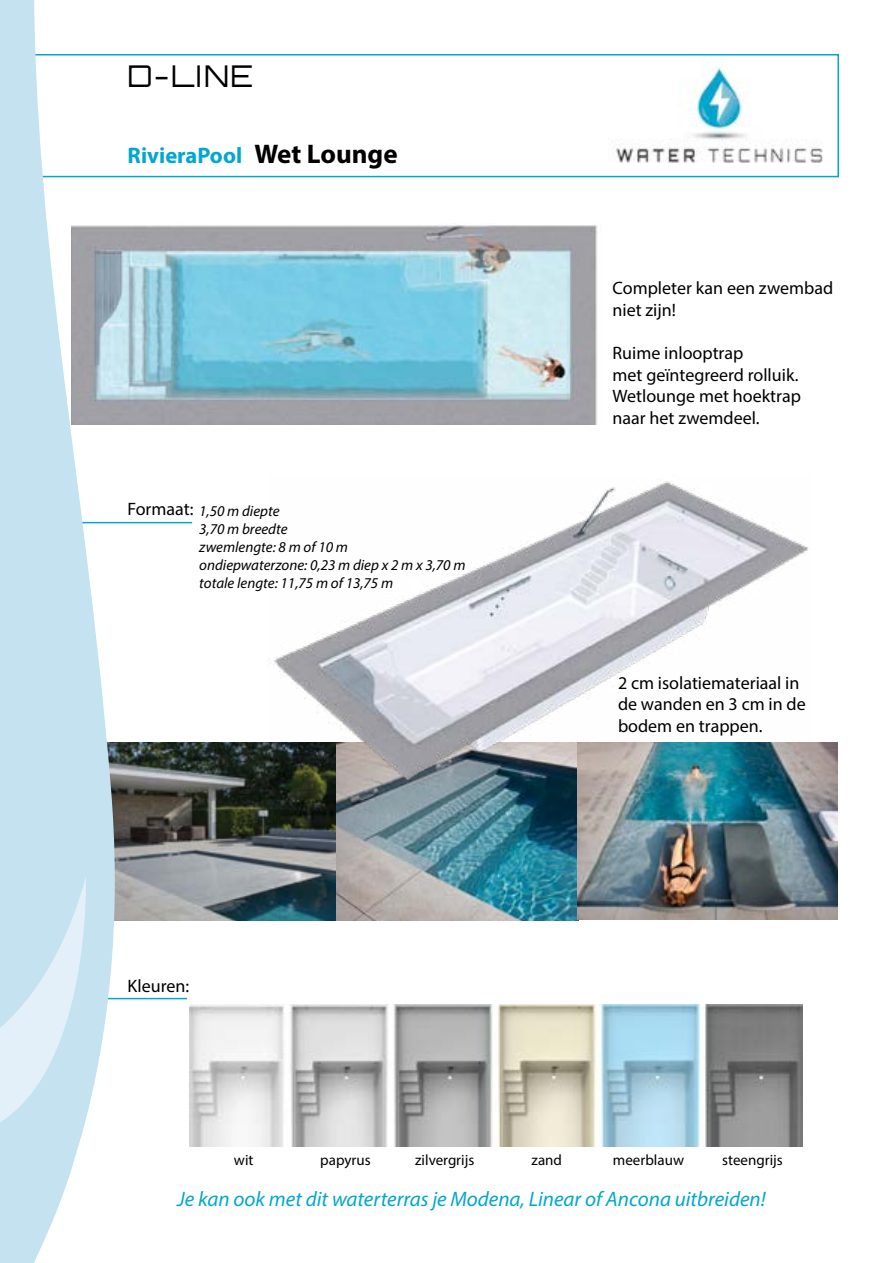
<style>
.page{position:relative;width:893px;height:1263px;background:#fff}
.page>*{position:absolute;margin:0;border:0;box-sizing:border-box;transform-origin:0 0}
.t1{font:300 30px "Orbitron";color:#000}
.t2{font:700 22.5px "Myriad Pro";color:#00a7cf}
.t3{font:italic 21px "Myriad Pro";color:#00a7cf}
.t4{font:18px/21.6px "Myriad Pro";color:#000}
.t5{font:italic 15px/18px "Myriad Pro";color:#000}
.t6{font:15px "Myriad Pro";color:#000}
.s1{font-size:27px;color:#000}
.s2{font-style:normal;font-size:18px}
</style>
<div class="page">
<hr style="left:0;top:998px;width:187px;height:1px;background:#00a7cf">
<img style="left:190px;top:1005px;width:612px;height:141px">
<img style="left:608px;top:61px;width:215px;height:102px">
<div style="left:0;top:54px;width:839px;height:123px;border:2px solid #00a7cf"></div>
<img style="left:120px;top:742px;width:459px;height:179px">
<img style="left:577px;top:742px;width:261px;height:178px">
<hr style="left:0;top:522px;width:192px;height:1px;background:#00a7cf">
<svg style="left:0;top:0;width:120px;height:1263px;fill:#c5e2f0"></svg>
<svg style="left:0;top:876px;width:92px;height:253px;background:#cfe6f3"></svg>
<img style="left:267px;top:481px;width:544px;height:307px">
<img style="left:71px;top:224px;width:527px;height:201px">
<h1 class="t1" style="left:128px;top:57px;width:127px">D-LINE</h1>
<p class="t2" style="left:128px;top:141px;width:272px">RivieraPool <span class="s1">Wet Lounge</span></p>
<p class="t5" style="left:199px;top:502px;width:268px;text-indent:-72px"><span class="s2">Formaat:</span> 1,50 m diepte<br>3,70 m breedte<br>zwemlengte: 8 m of 10 m<br>ondiepwaterzone: 0,23 m diep x 2 m x 3,70 m totale lengte: 11,75 m of 13,75 m</p>
<p class="t4" style="left:128px;top:974px;width:63px">Kleuren:</p>
<p class="t4" style="left:612px;top:277px;width:222px">Completer kan een zwembad niet zijn!</p>
<p class="t4" style="left:612px;top:342px;width:190px">Ruime inlooptrap<br>met geïntegreerd rolluik.<br>Wetlounge met hoektrap naar het zwemdeel.</p>
<p class="t4" style="left:618px;top:671px;width:189px">2 cm isolatiemateriaal in de wanden en 3 cm in de bodem en trappen.</p>
<p class="t6" style="left:234px;top:1151px;width:21px">wit</p>
<p class="t6" style="left:320px;top:1151px;width:52px">papyrus</p>
<p class="t6" style="left:415px;top:1151px;width:61px">zilvergrijs</p>
<p class="t6" style="left:532px;top:1151px;width:32px">zand</p>
<p class="t6" style="left:613px;top:1151px;width:73px">meerblauw</p>
<p class="t6" style="left:722px;top:1151px;width:62px">steengrijs</p>
<p class="t3" style="left:177px;top:1186px;width:590px">Je kan ook met dit waterterras je Modena, Linear of Ancona uitbreiden!</p>
</div>
